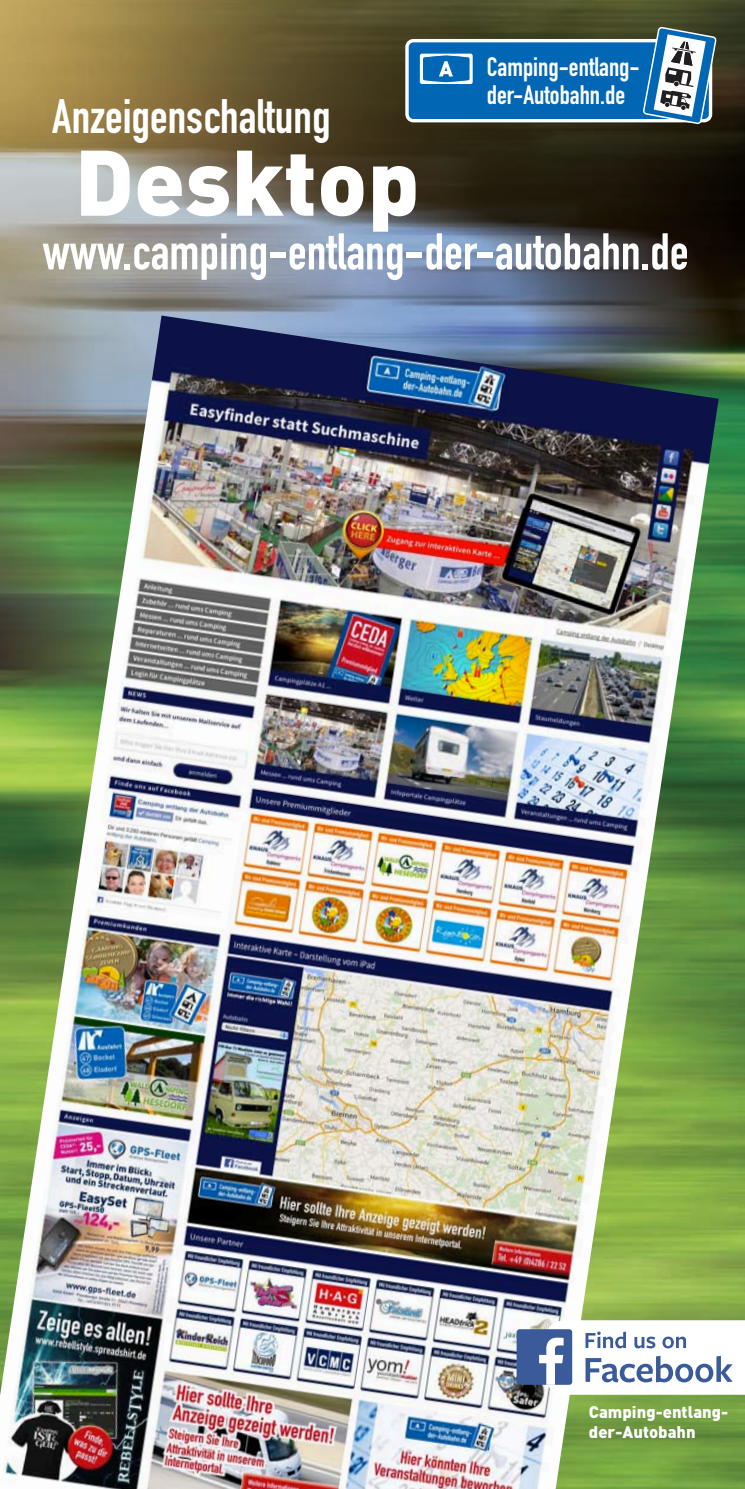
<style>
.page{position:relative;width:745px;height:1489px;background:#fff}
.page>*{position:absolute;margin:0;border:0;box-sizing:border-box;transform-origin:0 0}
.t1{font:900 91.5px "DIN";color:#fff}
.t2{font:50.75px "DIN Engschrift";color:#fff}
.t3{font:47.75px "DIN Engschrift";color:#fff}
.t4{font:26.25px/28px "DIN Engschrift";color:#fff}
.t5{font:900 16.5px/20px "DIN";color:#fff}
</style>
<div class="page">
<img style="left:0;top:0;width:744px;height:1488px">
<img style="left:0;top:315px;width:718px;height:1173px">
<div style="left:407px;top:41px;width:303px;height:80px;background:#0166b3;border-radius:7px"></div>
<div style="left:405px;top:39px;width:306px;height:83px;border:3px solid #fff;border-radius:7px"></div>
<svg style="left:642px;top:27px;width:74px;height:97px"></svg>
<div style="left:419px;top:54px;width:53px;height:30px;background:#fff;border-radius:2px"></div>
<svg style="left:422px;top:54px;width:48px;height:29px"></svg>
<div style="left:516px;top:1329px;width:56px;height:55px;background:#3b5a9a;border-radius:3px"></div>
<svg style="left:538px;top:1320px;width:206px;height:74px"></svg>
<p class="t4" style="left:486px;top:53px;width:154px">Camping-entlang&shy;der-Autobahn.de</p>
<p class="t3" style="left:52px;top:88px;width:279px">Anzeigenschaltung</p>
<h1 class="t1" style="left:74px;top:121px;width:346px">Desktop</h1>
<p class="t2" style="left:43px;top:222px;width:647px">www.camping-entlang-der-autobahn.de</p>
<p class="t5" style="left:588px;top:1400px;width:141px">Camping-entlang&shy;der-Autobahn</p>
</div>
